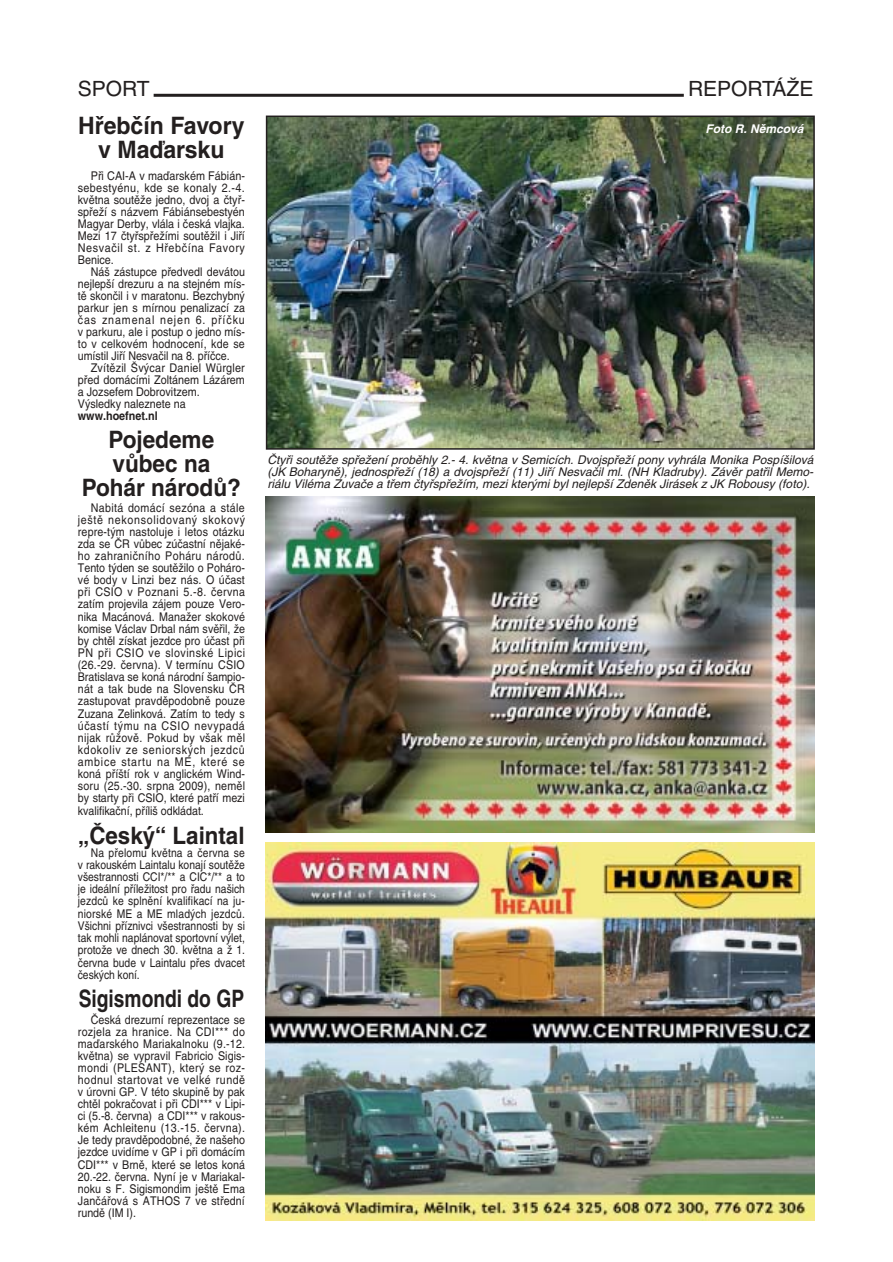
<style>
.page{position:relative;width:893px;height:1262px;background:#fff}
.page>*{position:absolute;margin:0;border:0;box-sizing:border-box;transform-origin:0 0}
.t1{font:700 24px/24.2px "Helvetica CE";color:#231f1f;text-align:center;scale:.94 1}
.t2{font:700 24px/24px "Helvetica CE";color:#231f1f;text-align:center;scale:.96 1}
.t3{font:700 24px "Helvetica CE";color:#231f1f;scale:.93 1}
.t4{font:700 24px "Helvetica CE";color:#231f1f;scale:.8 1}
.t5{font:21px "Helvetica CE";color:#231f1f}
.t6{font:12px/12.1px "Helvetica CE";color:#231f1f;text-align:justify;scale:.89 1}
.t7{font:12px/12.1px "Helvetica CE";color:#231f1f;text-align:justify;scale:.86 1}
.t8{font:12px/12px "Helvetica CE";color:#231f1f;text-align:justify;scale:.9 1}
.t9{font:italic 12px/12px "Helvetica CE";color:#231f1f;text-align:justify}
.t10{font:700 12px "Helvetica CE";color:#231f1f;scale:.9 1}
.t11{font:italic 700 12px "Helvetica CE";color:#fff}
</style>
<div class="page">
<hr style="left:154px;top:94px;width:529px;height:3px;background:#231f1f">
<img style="left:266px;top:843px;width:548px;height:377px">
<img style="left:266px;top:496px;width:548px;height:336px">
<img style="left:269px;top:119px;width:542px;height:328px">
<div style="left:266px;top:116px;width:548px;height:334px;border:2px solid #231f1f"></div>
<h2 class="t5" style="left:78px;top:81px;width:73px">SPORT</h2>
<h2 class="t5" style="left:688px;top:81px;width:127px">REPORTÁŽE</h2>
<h1 class="t2" style="left:78px;top:116px;width:175px">Hřebčín Favory v Maďarsku</h1>
<p class="t8" style="left:78px;top:171px;width:187px;text-indent:13px">Při CAI-A v maďarském Fábián&shy;sebestyénu, kde se konaly 2.-4. května soutěže jedno, dvoj a čtyř&shy;spřeží s názvem Fábiánsebestyén Magyar Derby, vlála i česká vlajka.<br>Mezi 17 čtyřspřežími soutěžil i Jiří Nesvačil st. z Hřebčína Favory Benice.</p>
<p class="t6" style="left:78px;top:267px;width:189px;text-indent:13px">Náš zástupce předvedl devátou nejlepší drezuru a na stejném mís&shy;tě skončil i v maratonu. Bezchybný parkur jen s mírnou penalizací za čas znamenal nejen 6. příčku v parkuru, ale i postup o jedno mís&shy;to v celkovém hodnocení, kde se umístil Jiří Nesvačil na 8. příčce.</p>
<p class="t8" style="left:78px;top:363px;width:187px;text-align:left;text-indent:13px">Zvítězil Švýcar Daniel Würgler před domácími Zoltánem Lázárem a Jozsefem Dobrovitzem.<br>Výsledky naleznete na</p>
<p class="t10" style="left:78px;top:412px;width:90px">www.hoefnet.nl</p>
<h1 class="t1" style="left:82px;top:430px;width:171px">Pojedeme vůbec na<br>Pohár národů?</h1>
<p class="t6" style="left:78px;top:502px;width:189px;text-indent:13px">Nabitá domácí sezóna a stále ještě nekonsolidovaný skokový repre-tým nastoluje i letos otázku zda se ČR vůbec zúčastní nějaké&shy;ho zahraničního Poháru národů.<br>Tento týden se soutěžilo o Poháro&shy;vé body v Linzi bez nás. O účast při CSIO v Poznani 5.-8. června zatím projevila zájem pouze Vero&shy;nika Macánová. Manažer skokové komise Václav Drbal nám svěřil, že by chtěl získat jezdce pro účast při PN při CSIO ve slovinské Lipici (26.-29. června). V termínu CSIO Bratislava se koná národní šampio&shy;nát a tak bude na Slovensku ČR zastupovat pravděpodobně pouze Zuzana Zelinková. Zatím to tedy s účastí týmu na CSIO nevypadá nijak růžově. Pokud by však měl kdokoliv ze seniorských jezdců ambice startu na ME, které se koná příští rok v anglickém Wind&shy;soru (25.-30. srpna 2009), neměl by starty při CSIO, které patří mezi kvalifikační, příliš odkládat.</p>
<h1 class="t3" style="left:78px;top:827px;width:180px">„Český“ Laintal</h1>
<p class="t7" style="left:78px;top:847px;width:196px;text-indent:13px">Na přelomu května a června se v rakouském Laintalu konají soutěže všestrannosti CCI*/** a CIC*/** a to je ideální příležitost pro řadu našich jezdců ke splnění kvalifikací na ju&shy;niorské ME a ME mladých jezdců.<br>Všichni příznivci všestrannosti by si tak mohli naplánovat sportovní výlet, protože ve dnech 30. května a ž 1. června bude v Laintalu přes dvacet českých koní.</p>
<h1 class="t4" style="left:79px;top:989px;width:208px">Sigismondi do GP</h1>
<p class="t6" style="left:78px;top:1014px;width:189px;text-indent:13px">Česká drezurní reprezentace se rozjela za hranice. Na CDI*** do maďarského Mariakalnoku (9.-12. května) se vypravil Fabricio Sigis&shy;mondi (PLESANT), který se roz&shy;hodnul startovat ve velké rundě v úrovni GP. V této skupině by pak chtěl pokračovat i při CDI*** v Lipi&shy;ci (5.-8. června) a CDI*** v rakous&shy;kém Achleitenu (13.-15. června).<br>Je tedy pravděpodobné, že našeho jezdce uvidíme v GP i při domácím CDI*** v Brně, které se letos koná 20.-22. června. Nyní je v Mariakal&shy;noku s F. Sigismondim ještě Ema Jančářová s ATHOS 7 ve střední rundě (IM I).</p>
<p class="t11" style="left:705px;top:125px;width:99px">Foto R. Němcová</p>
<p class="t9" style="left:267px;top:455px;width:547px">Čtyři soutěže spřežení proběhly 2.- 4. května v Semicích. Dvojspřeží pony vyhrála Monika Pospíšilová (JK Boharyně), jednospřeží (18) a dvojspřeží (11) Jiří Nesvačil ml. (NH Kladruby). Závěr patřil Memo&shy;riálu Viléma Zuvače a třem čtyřspřežím, mezi kterými byl nejlepší Zdeněk Jirásek z JK Robousy (foto).</p>
</div>
